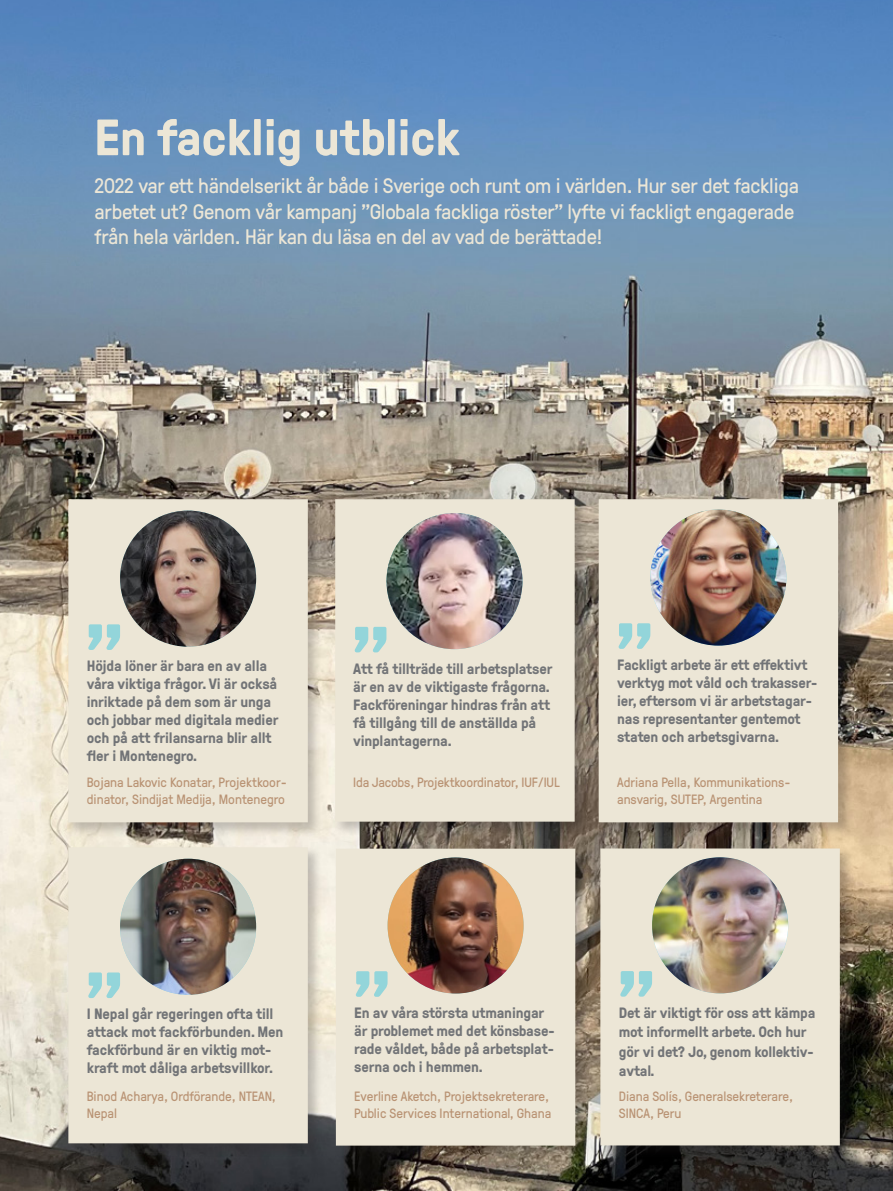
<style>
.page{position:relative;width:893px;height:1191px;background:#fff}
.page>*{position:absolute;margin:0;border:0;box-sizing:border-box;transform-origin:0 0}
.t1{font:700 51px "GT Pressura";letter-spacing:-.01em;color:#ece6d6}
.t2{font:21px/25.5px "GT Pressura";letter-spacing:-.01em;color:#ece6d6}
.t3{font:700 15px/18px "GT Pressura";letter-spacing:-.01em;color:#727477}
.t4{font:13.5px/16.5px "GT Pressura";color:#b99374}
</style>
<div class="page">
<img style="left:0;top:0;width:893px;height:1191px">
<div style="left:67px;top:497px;width:255px;height:340px;background:#231f20;opacity:.25"></div>
<div style="left:68px;top:499px;width:240px;height:323px;background:#ece6d6"></div>
<img style="left:120px;top:510px;width:136px;height:136px;border-radius:68px">
<svg style="left:88px;top:624px;width:32px;height:26px"></svg>
<div style="left:333px;top:497px;width:256px;height:339px;background:#231f20;opacity:.25"></div>
<div style="left:335px;top:499px;width:240px;height:322px;background:#ece6d6"></div>
<img style="left:386px;top:513px;width:136px;height:136px;border-radius:68px">
<svg style="left:354px;top:627px;width:32px;height:25px"></svg>
<div style="left:67px;top:845px;width:256px;height:312px;background:#231f20;opacity:.25"></div>
<div style="left:68px;top:847px;width:240px;height:296px;background:#ece6d6"></div>
<img style="left:120px;top:858px;width:136px;height:136px;border-radius:68px">
<svg style="left:88px;top:972px;width:32px;height:26px"></svg>
<div style="left:334px;top:846px;width:256px;height:314px;background:#231f20;opacity:.25"></div>
<div style="left:336px;top:848px;width:239px;height:297px;background:#ece6d6"></div>
<img style="left:388px;top:857px;width:136px;height:136px;border-radius:68px">
<svg style="left:355px;top:971px;width:33px;height:25px"></svg>
<div style="left:598px;top:846px;width:256px;height:314px;background:#231f20;opacity:.25"></div>
<div style="left:600px;top:848px;width:240px;height:297px;background:#ece6d6"></div>
<img style="left:652px;top:857px;width:136px;height:136px;border-radius:68px">
<svg style="left:620px;top:971px;width:32px;height:25px"></svg>
<div style="left:597px;top:497px;width:256px;height:340px;background:#231f20;opacity:.25"></div>
<div style="left:599px;top:499px;width:239px;height:323px;background:#ece6d6"></div>
<img style="left:650px;top:509px;width:136px;height:136px;border-radius:68px">
<svg style="left:618px;top:623px;width:32px;height:26px"></svg>
<h1 class="t1" style="left:94px;top:100px;width:367px">En facklig utblick</h1>
<h2 class="t2" style="left:95px;top:172px;width:706px">2022 var ett händelserikt år både i Sverige och runt om i världen. Hur ser det fackliga arbetet ut? Genom vår kampanj ”Globala fackliga röster” lyfte vi fackligt engagerade från hela världen. Här kan du läsa en del av vad de berättade!</h2>
<p class="t3" style="left:87px;top:656px;width:193px">Höjda löner är bara en av alla våra viktiga frågor. Vi är också inriktade på dem som är unga och jobbar med digitala medier och på att frilansarna blir allt fler i Montenegro.</p>
<p class="t4" style="left:87px;top:773px;width:202px">Bojana Lakovic Konatar, Projektkoor&shy;dinator, Sindijat Medija, Montenegro</p>
<p class="t3" style="left:353px;top:658px;width:201px">Att få tillträde till arbetsplatser är en av de viktigaste frågorna.<br>Fackföreningar hindras från att få tillgång till de anställda på vinplantagerna.</p>
<p class="t4" style="left:353px;top:773px;width:208px">Ida Jacobs, Projektkoordinator, IUF/IUL</p>
<p class="t3" style="left:617px;top:655px;width:202px">Fackligt arbete är ett effektivt verktyg mot våld och trakasser&shy;ier, eftersom vi är arbetstagar&shy;nas representanter gentemot staten och arbetsgivarna.</p>
<p class="t4" style="left:617px;top:773px;width:173px">Adriana Pella, Kommunikations&shy;ansvarig, SUTEP, Argentina</p>
<p class="t3" style="left:87px;top:1004px;width:198px">I Nepal går regeringen ofta till attack mot fackförbunden. Men fackförbund är en viktig mot&shy;kraft mot dåliga arbetsvillkor.</p>
<p class="t4" style="left:87px;top:1087px;width:190px">Binod Acharya, Ordförande, NTEAN,<br>Nepal</p>
<p class="t3" style="left:354px;top:1003px;width:202px">En av våra största utmaningar är problemet med det könsbase&shy;rade våldet, både på arbetsplat&shy;serna och i hemmen.</p>
<p class="t4" style="left:354px;top:1087px;width:199px">Everline Aketch, Projektsekreterare,<br>Public Services International, Ghana</p>
<p class="t3" style="left:619px;top:1002px;width:198px;line-height:19.5px">Det är viktigt för oss att kämpa mot informellt arbete. Och hur gör vi det? Jo, genom kollektiv&shy;avtal.</p>
<p class="t4" style="left:619px;top:1087px;width:176px">Diana Solís, Generalsekreterare,<br>SINCA, Peru</p>
</div>
